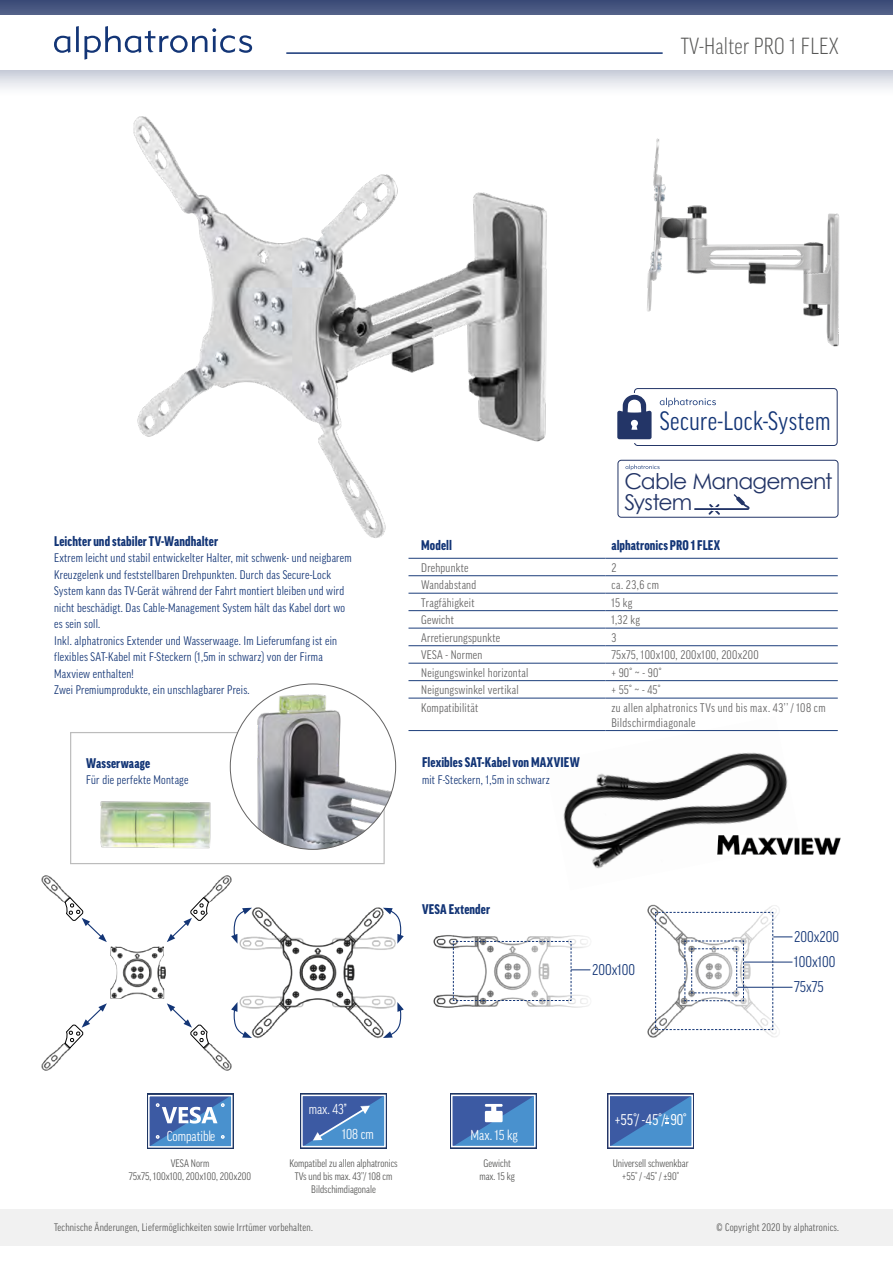
<style>
.page{position:relative;width:893px;height:1263px;background:#fff}
.page>*{position:absolute;margin:0;border:0;box-sizing:border-box;transform-origin:0 0}
.t1{font:condensed 25.65px "Good Pro";letter-spacing:.02em;color:#133576}
.t2{font:300 condensed 22.5px "Good Pro";letter-spacing:.01em;color:#575756}
.t3{font:21.75px/20.7px "Century Gothic";letter-spacing:-.035em;color:#233567}
.t4{font:condensed 15px/25.2px "Good Pro";color:#133576}
.t5{font:condensed 15px "Good";color:#fff}
.t6{font:condensed 13.95px/25.5px "Good Pro";color:#fff}
.t7{font:900 condensed 13.5px "Good Pro";letter-spacing:.01em;color:#133576}
.t8{font:condensed 12px/16.5px "Good Pro";letter-spacing:.02em;color:#133576}
.t9{font:condensed 12px/15px "Good Pro";letter-spacing:.02em;color:#646363}
.t10{font:condensed 10.5px/12.6px "Good Pro";color:#575756;text-align:center}
.t11{font:condensed 10.5px "Good Pro";letter-spacing:.02em;color:#575756}
</style>
<div class="page">
<svg style="left:0;top:0;width:893px;height:89px;background:#9ea6bc"></svg>
<div style="left:0;top:16px;width:893px;height:54px;background:#fff"></div>
<hr style="left:286px;top:52px;width:377px;height:2px;background:#133576">
<div style="left:0;top:1209px;width:893px;height:37px;background:#f1f1f1"></div>
<svg style="left:54px;top:26px;width:198px;height:34px"></svg>
<img style="left:545px;top:731px;width:256px;height:138px">
<img style="left:717px;top:835px;width:124px;height:20px">
<img style="left:232px;top:684px;width:164px;height:165px">
<hr style="left:408px;top:558px;width:197px;height:1px;background:#1c3e7b">
<hr style="left:408px;top:575px;width:197px;height:1px;background:#1c3e7b">
<hr style="left:408px;top:593px;width:197px;height:1px;background:#1c3e7b">
<hr style="left:408px;top:610px;width:197px;height:1px;background:#1c3e7b">
<hr style="left:408px;top:628px;width:197px;height:1px;background:#1c3e7b">
<hr style="left:408px;top:645px;width:197px;height:1px;background:#1c3e7b">
<hr style="left:408px;top:663px;width:197px;height:1px;background:#1c3e7b">
<hr style="left:408px;top:680px;width:197px;height:1px;background:#1c3e7b">
<hr style="left:408px;top:698px;width:197px;height:1px;background:#1c3e7b">
<hr style="left:408px;top:730px;width:197px;height:1px;background:#1c3e7b">
<hr style="left:605px;top:558px;width:233px;height:1px;background:#1c3e7b">
<hr style="left:605px;top:575px;width:233px;height:1px;background:#1c3e7b">
<hr style="left:605px;top:593px;width:233px;height:1px;background:#1c3e7b">
<hr style="left:605px;top:610px;width:233px;height:1px;background:#1c3e7b">
<hr style="left:605px;top:628px;width:233px;height:1px;background:#1c3e7b">
<hr style="left:605px;top:645px;width:233px;height:1px;background:#1c3e7b">
<hr style="left:605px;top:663px;width:233px;height:1px;background:#1c3e7b">
<hr style="left:605px;top:680px;width:233px;height:1px;background:#1c3e7b">
<hr style="left:605px;top:698px;width:233px;height:1px;background:#1c3e7b">
<hr style="left:605px;top:730px;width:233px;height:1px;background:#1c3e7b">
<div style="left:618px;top:460px;width:220px;height:57px;border:1px solid #233567;border-radius:3px"></div>
<svg style="left:625px;top:464px;width:35px;height:6px"></svg>
<svg style="left:694px;top:494px;width:55px;height:21px"></svg>
<img style="left:70px;top:767px;width:177px;height:98px">
<img style="left:133px;top:116px;width:464px;height:443px">
<img style="left:647px;top:138px;width:192px;height:209px">
<img style="left:647px;top:904px;width:146px;height:134px">
<img style="left:433px;top:935px;width:158px;height:73px">
<svg style="left:655px;top:912px;width:137px;height:118px"></svg>
<hr style="left:744px;top:962px;width:48px;height:1px;background:#133576">
<svg style="left:453px;top:941px;width:137px;height:60px"></svg>
<hr style="left:737px;top:987px;width:55px;height:1px;background:#133576">
<img style="left:247px;top:907px;width:141px;height:18px">
<img style="left:239px;top:925px;width:157px;height:114px">
<svg style="left:383px;top:908px;width:21px;height:36px"></svg>
<svg style="left:383px;top:1002px;width:21px;height:36px"></svg>
<svg style="left:231px;top:908px;width:21px;height:36px"></svg>
<svg style="left:231px;top:1002px;width:21px;height:36px"></svg>
<img style="left:110px;top:946px;width:56px;height:53px">
<img style="left:204px;top:875px;width:28px;height:27px">
<svg style="left:167px;top:897px;width:42px;height:45px"></svg>
<img style="left:204px;top:1043px;width:28px;height:28px">
<svg style="left:167px;top:1003px;width:42px;height:46px"></svg>
<img style="left:41px;top:875px;width:29px;height:27px">
<svg style="left:64px;top:897px;width:43px;height:45px"></svg>
<img style="left:41px;top:1043px;width:29px;height:28px">
<svg style="left:64px;top:1003px;width:43px;height:46px"></svg>
<div style="left:147px;top:1093px;width:87px;height:55px;background:#2e446f"></div>
<svg style="left:151px;top:1098px;width:79px;height:47px;background:#5c89c3"></svg>
<div style="left:148px;top:1095px;width:85px;height:53px;border:2px solid #fff"></div>
<svg style="left:300px;top:1093px;width:87px;height:55px"></svg>
<svg style="left:304px;top:1097px;width:79px;height:47px;background:#4a7aba"></svg>
<div style="left:301px;top:1094px;width:85px;height:53px;border:2px solid #fff"></div>
<div style="left:450px;top:1093px;width:87px;height:55px;background:#a6bede"></div>
<svg style="left:454px;top:1097px;width:78px;height:47px;background:#507fbd"></svg>
<div style="left:451px;top:1094px;width:84px;height:53px;border:2px solid #fff"></div>
<div style="left:634px;top:388px;width:203px;height:58px;border:1px solid #233567;border-radius:3px"></div>
<svg style="left:660px;top:398px;width:56px;height:9px"></svg>
<svg style="left:631px;top:393px;width:12px;height:49px"></svg>
<svg style="left:617px;top:395px;width:35px;height:44px"></svg>
<div style="left:607px;top:1093px;width:87px;height:55px;background:#707c9c"></div>
<div style="left:608px;top:1095px;width:85px;height:52px;border:2px solid #fff"></div>
<svg style="left:609px;top:1095px;width:83px;height:52px;background:#4e7ebc"></svg>
<h2 class="t2" style="left:681px;top:33px;width:160px">TV-Halter PRO 1 FLEX</h2>
<h1 class="t1" style="left:660px;top:407px;width:172px">Secure-Lock-System</h1>
<p class="t7" style="left:54px;top:533px;width:165px">Leichter und stabiler TV-Wandhalter</p>
<p class="t8" style="left:54px;top:549px;width:299px">Extrem leicht und stabil entwickelter Halter, mit schwenk- und neigbarem Kreuzgelenk und feststellbaren Drehpunkten. Durch das Secure-Lock System kann das TV-Gerät während der Fahrt montiert bleiben und wird nicht beschädigt. Das Cable-Management System hält das Kabel dort wo es sein soll.<br>Inkl. alphatronics Extender und Wasserwaage. Im Lieferumfang ist ein flexibles SAT-Kabel mit F-Steckern (1,5m in schwarz) von der Firma Maxview enthalten!<br>Zwei Premiumprodukte, ein unschlagbarer Preis.</p>
<p class="t7" style="left:86px;top:755px;width:66px">Wasserwaage</p>
<p class="t8" style="left:86px;top:772px;width:104px">Für die perfekte Montage</p>
<h3 class="t3" style="left:624px;top:470px;width:210px">Cable Management<br>System</h3>
<p class="t7" style="left:421px;top:537px;width:32px">Modell</p>
<p class="t7" style="left:611px;top:537px;width:110px">alphatronics PRO 1 FLEX</p>
<p class="t9" style="left:421px;top:560px;width:49px">Drehpunkte</p>
<p class="t9" style="left:611px;top:560px;width:7px">2</p>
<p class="t9" style="left:421px;top:578px;width:56px">Wandabstand</p>
<p class="t9" style="left:611px;top:578px;width:49px">ca. 23,6 cm</p>
<p class="t9" style="left:421px;top:595px;width:55px">Tragfähigkeit</p>
<p class="t9" style="left:611px;top:595px;width:23px">15 kg</p>
<p class="t9" style="left:421px;top:612px;width:34px">Gewicht</p>
<p class="t9" style="left:611px;top:612px;width:30px">1,32 kg</p>
<p class="t9" style="left:421px;top:630px;width:80px">Arretierungspunkte</p>
<p class="t9" style="left:611px;top:630px;width:6px">3</p>
<p class="t9" style="left:421px;top:648px;width:63px">VESA - Normen</p>
<p class="t9" style="left:611px;top:648px;width:149px">75x75, 100x100, 200x100, 200x200</p>
<p class="t9" style="left:421px;top:665px;width:109px">Neigungswinkel horizontal</p>
<p class="t9" style="left:611px;top:665px;width:51px">+ 90° ~ - 90°</p>
<p class="t9" style="left:421px;top:682px;width:99px">Neigungswinkel vertikal</p>
<p class="t9" style="left:611px;top:682px;width:51px">+ 55° ~ - 45°</p>
<p class="t9" style="left:421px;top:700px;width:59px">Kompatibilität</p>
<p class="t9" style="left:611px;top:700px;width:216px">zu allen alphatronics TVs und bis max. 43’’ / 108 cm<br>Bildschirmdiagonale</p>
<p class="t7" style="left:422px;top:755px;width:159px">Flexibles SAT-Kabel von MAXVIEW</p>
<p class="t8" style="left:422px;top:771px;width:129px">mit F-Steckern, 1,5m in schwarz</p>
<p class="t7" style="left:422px;top:901px;width:70px">VESA Extender</p>
<p class="t6" style="left:167px;top:1123px;width:50px">Compatible</p>
<p class="t10" style="left:129px;top:1157px;width:124px">VESA Norm<br>75x75, 100x100, 200x100, 200x200</p>
<p class="t6" style="left:342px;top:1096px;width:33px;text-indent:-33px">max. 43’<br>108 cm</p>
<p class="t10" style="left:289px;top:1157px;width:110px">Kompatibel zu allen alphatronics<br>TVs und bis max. 43ʼʼ/ 108 cm<br>Bildschimdiagonale</p>
<p class="t6" style="left:471px;top:1122px;width:49px">Max. 15 kg</p>
<p class="t10" style="left:479px;top:1157px;width:37px">Gewicht max. 15 kg</p>
<p class="t4" style="left:592px;top:957px;width:45px">200x100</p>
<p class="t5" style="left:615px;top:1111px;width:73px">+55 /° -45°/ 90°</p>
<p class="t10" style="left:613px;top:1157px;width:77px">Universell schwenkbar +55° / -45° / ±90°</p>
<p class="t4" style="left:794px;top:924px;width:46px">200x200<br>100x100</p>
<p class="t4" style="left:794px;top:974px;width:31px">75x75</p>
<p class="t11" style="left:54px;top:1221px;width:260px">Technische Änderungen, Liefermöglichkeiten sowie Irrtümer vorbehalten.</p>
<p class="t11" style="left:717px;top:1221px;width:124px">© Copyright 2020 by alphatronics.</p>
</div>
